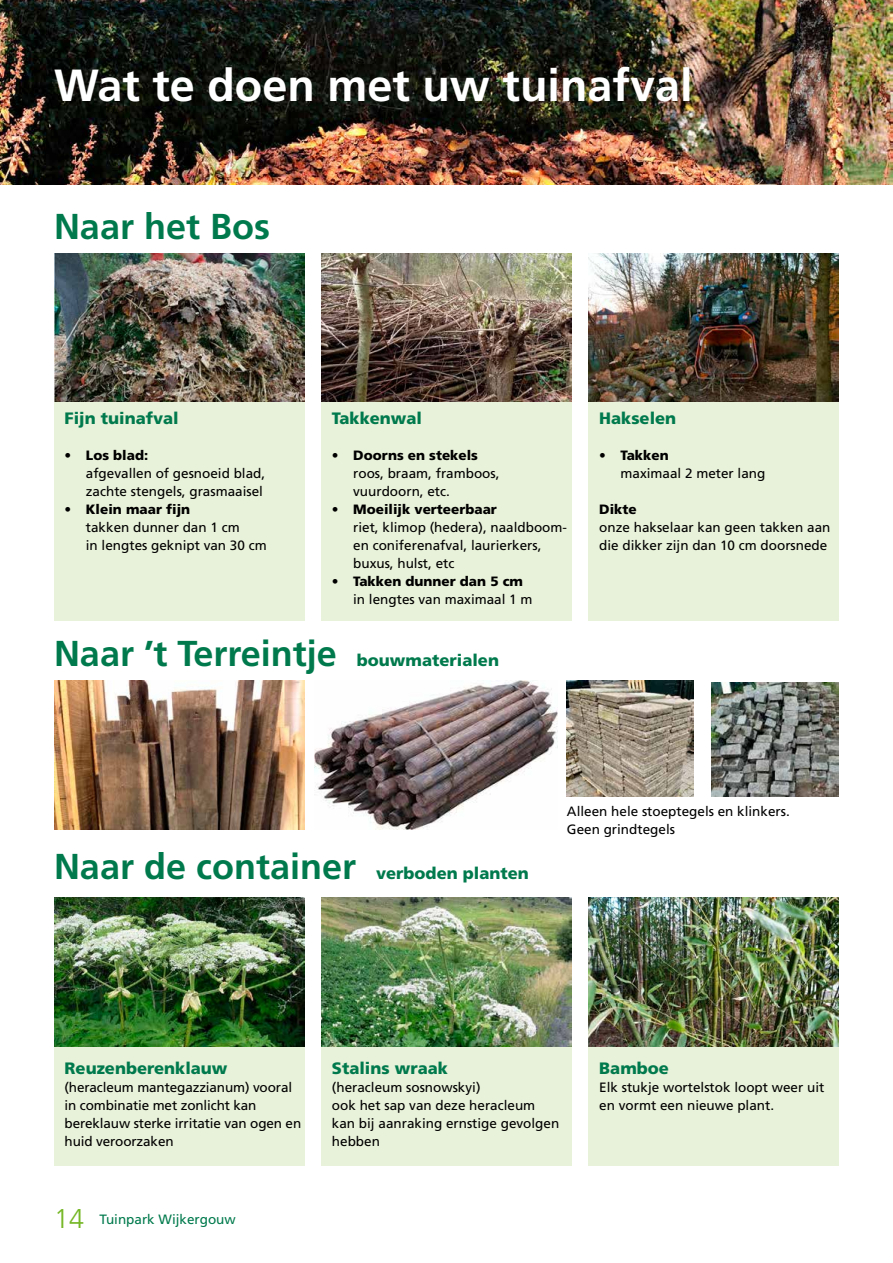
<style>
.page{position:relative;width:893px;height:1263px;background:#fff}
.page>*{position:absolute;margin:0;border:0;box-sizing:border-box;transform-origin:0 0}
.t1{font:700 45px "Frutiger";color:#fff}
.t2{font:700 36px "Frutiger";color:#007a4d}
.t3{font:900 16.5px "Frutiger";color:#007a4d}
.t4{font:13.5px/18px "Frutiger";color:#000}
.t5{font:900 13.5px "Frutiger";color:#000}
.t6{font:13.5px "Frutiger";color:#007a4d}
.s1{font-weight:900;font-size:16.5px}
.s2{font-weight:300;font-size:27px;color:#75b726}
</style>
<div class="page">
<div style="left:54px;top:400px;width:250px;height:221px;background:#e8f1d9"></div>
<div style="left:54px;top:944px;width:250px;height:221px;background:#e8f1d9"></div>
<div style="left:321px;top:944px;width:251px;height:221px;background:#e8f1d9"></div>
<div style="left:589px;top:944px;width:250px;height:221px;background:#e8f1d9"></div>
<div style="left:321px;top:400px;width:251px;height:221px;background:#e8f1d9"></div>
<div style="left:589px;top:400px;width:250px;height:221px;background:#e8f1d9"></div>
<img style="left:0;top:0;width:893px;height:184px">
<img style="left:54px;top:681px;width:250px;height:148px">
<img style="left:567px;top:681px;width:126px;height:115px">
<img style="left:321px;top:253px;width:251px;height:149px">
<img style="left:321px;top:898px;width:251px;height:149px">
<img style="left:589px;top:253px;width:250px;height:149px">
<img style="left:589px;top:898px;width:250px;height:149px">
<img style="left:54px;top:253px;width:250px;height:149px">
<img style="left:54px;top:898px;width:250px;height:149px">
<img style="left:315px;top:681px;width:242px;height:148px">
<img style="left:712px;top:683px;width:127px;height:114px">
<h1 class="t1" style="left:54px;top:59px;width:640px">Wat te doen met uw tuinafval</h1>
<h2 class="t2" style="left:54px;top:205px;width:218px">Naar het Bos</h2>
<p class="t3" style="left:65px;top:408px;width:116px">Fijn tuinafval</p>
<p class="t5" style="left:65px;top:447px;width:85px">• Los blad:</p>
<p class="t4" style="left:86px;top:464px;width:181px">afgevallen of gesnoeid blad, zachte stengels, grasmaaisel</p>
<p class="t5" style="left:65px;top:501px;width:127px">• Klein maar fijn</p>
<p class="t4" style="left:86px;top:518px;width:182px">takken dunner dan 1 cm<br>in lengtes geknipt van 30 cm</p>
<p class="t3" style="left:332px;top:408px;width:92px">Takkenwal</p>
<p class="t5" style="left:332px;top:447px;width:148px">• Doorns en stekels</p>
<p class="t4" style="left:353px;top:464px;width:148px">roos, braam, framboos, vuurdoorn, etc.</p>
<p class="t5" style="left:332px;top:501px;width:166px">• Moeilijk verteerbaar</p>
<p class="t4" style="left:353px;top:518px;width:215px">riet, klimop (hedera), naaldboom&shy;en coniferenafval, laurierkers, buxus, hulst, etc</p>
<p class="t5" style="left:332px;top:573px;width:193px">• Takken dunner dan 5 cm</p>
<p class="t4" style="left:353px;top:590px;width:181px">in lengtes van maximaal 1 m</p>
<h2 class="t2" style="left:54px;top:632px;width:446px">Naar ’t Terreintje <span class="s1">bouwmaterialen</span></h2>
<p class="t3" style="left:599px;top:408px;width:79px">Hakselen</p>
<p class="t5" style="left:599px;top:447px;width:71px">• Takken</p>
<p class="t4" style="left:621px;top:464px;width:146px">maximaal 2 meter lang</p>
<p class="t5" style="left:599px;top:501px;width:39px">Dikte</p>
<p class="t4" style="left:599px;top:518px;width:233px">onze hakselaar kan geen takken aan die dikker zijn dan 10 cm doorsnede</p>
<h2 class="t2" style="left:54px;top:845px;width:476px">Naar de container <span class="s1">verboden planten</span></h2>
<p class="t4" style="left:567px;top:802px;width:224px">Alleen hele stoeptegels en klinkers.<br>Geen grindtegels</p>
<p class="t3" style="left:65px;top:1058px;width:164px">Reuzenberenklauw</p>
<p class="t4" style="left:65px;top:1078px;width:238px">(heracleum mantegazzianum) vooral in combinatie met zonlicht kan bereklauw sterke irritatie van ogen en huid veroorzaken</p>
<p class="t6" style="left:54px;top:1211px;width:183px"><span class="s2">14</span> Tuinpark Wijkergouw</p>
<p class="t3" style="left:332px;top:1058px;width:117px">Stalins wraak</p>
<p class="t4" style="left:332px;top:1078px;width:229px">(heracleum sosnowskyi)<br>ook het sap van deze heracleum kan bij aanraking ernstige gevolgen hebben</p>
<p class="t3" style="left:599px;top:1058px;width:71px">Bamboe</p>
<p class="t4" style="left:599px;top:1078px;width:227px">Elk stukje wortelstok loopt weer uit en vormt een nieuwe plant.</p>
</div>
